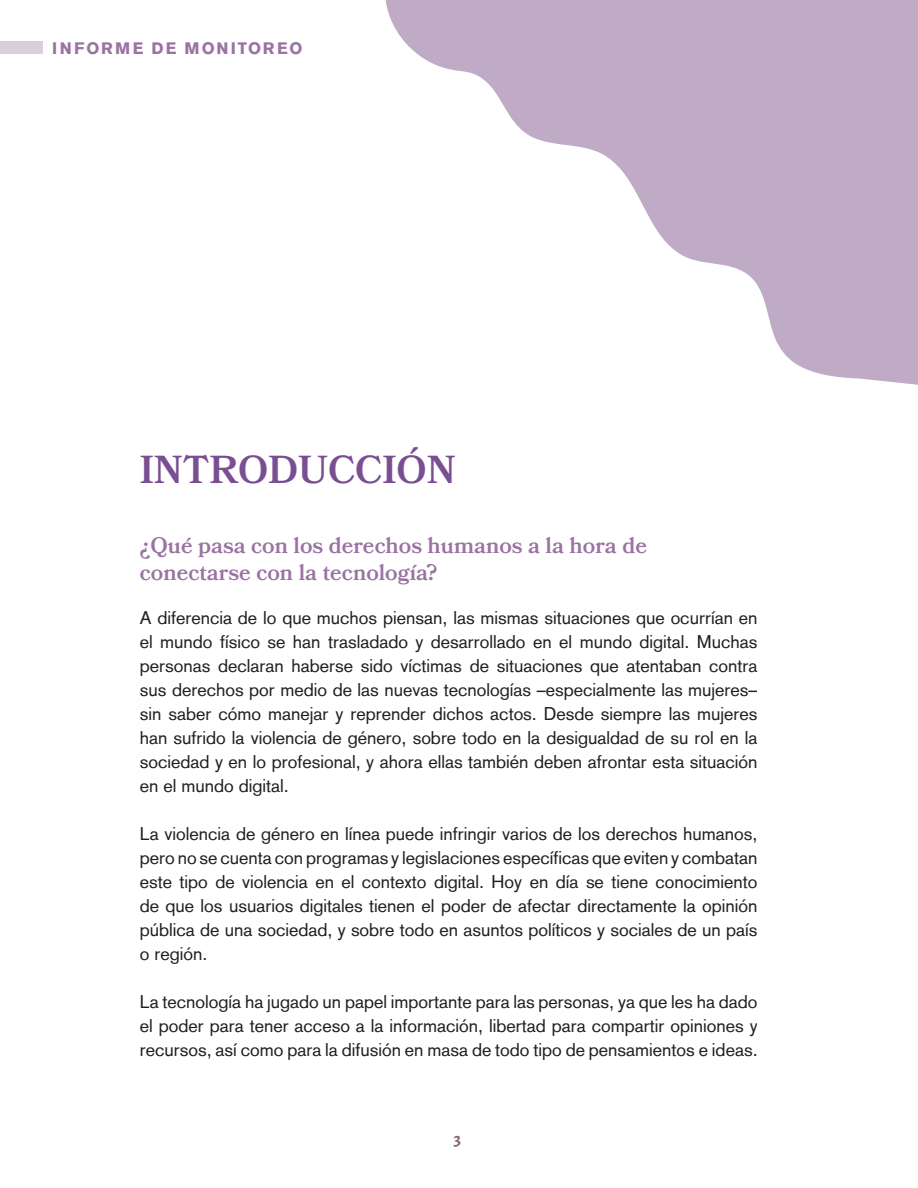
<style>
.page{position:relative;width:918px;height:1188px;background:#fff}
.page>*{position:absolute;margin:0;border:0;box-sizing:border-box;transform-origin:0 0}
.t1{font:600 39px "Bookmania";color:#7a4e93}
.t2{font:600 22.5px/27px "Bookmania";color:#9a73a2}
.t3{font:18px/24px "Akzidenz Grotesk";color:#231f20;text-align:justify}
.t4{font:700 18px "Alegreya";color:#846373}
.t5{font:700 16.5px "Akzidenz Grotesk Std";letter-spacing:.12em;color:#9a73a2}
</style>
<div class="page">
<div style="left:0;top:41px;width:43px;height:13px;background:#dbcdda"></div>
<svg style="left:386px;top:0;width:532px;height:385px;fill:#bfabc6"></svg>
<p class="t5" style="left:52px;top:38px;width:252px">INFORME DE MONITOREO</p>
<h1 class="t1" style="left:140px;top:447px;width:317px">INTRODUCCIÓN</h1>
<p class="t2" style="left:140px;top:532px;width:509px">¿Qué pasa con los derechos humanos a la hora de conectarse con la tecnología?</p>
<p class="t3" style="left:140px;top:607px;width:619px">A diferencia de lo que muchos piensan, las mismas situaciones que ocurrían en el mundo físico se han trasladado y desarrollado en el mundo digital. Muchas personas declaran haberse sido víctimas de situaciones que atentaban contra sus derechos por medio de las nuevas tecnologías –especialmente las mujeres– sin saber cómo manejar y reprender dichos actos. Desde siempre las mujeres han sufrido la violencia de género, sobre todo en la desigualdad de su rol en la sociedad y en lo profesional, y ahora ellas también deben afrontar esta situación en el mundo digital.</p>
<p class="t3" style="left:140px;top:823px;width:619px">La violencia de género en línea puede infringir varios de los derechos humanos, pero no se cuenta con programas y legislaciones específicas que eviten y combatan este tipo de violencia en el contexto digital. Hoy en día se tiene conocimiento de que los usuarios digitales tienen el poder de afectar directamente la opinión pública de una sociedad, y sobre todo en asuntos políticos y sociales de un país o región.</p>
<p class="t3" style="left:140px;top:991px;width:619px">La tecnología ha jugado un papel importante para las personas, ya que les ha dado el poder para tener acceso a la información, libertad para compartir opiniones y recursos, así como para la difusión en masa de todo tipo de pensamientos e ideas.</p>
<p class="t4" style="left:454px;top:1128px;width:9px">3</p>
</div>
